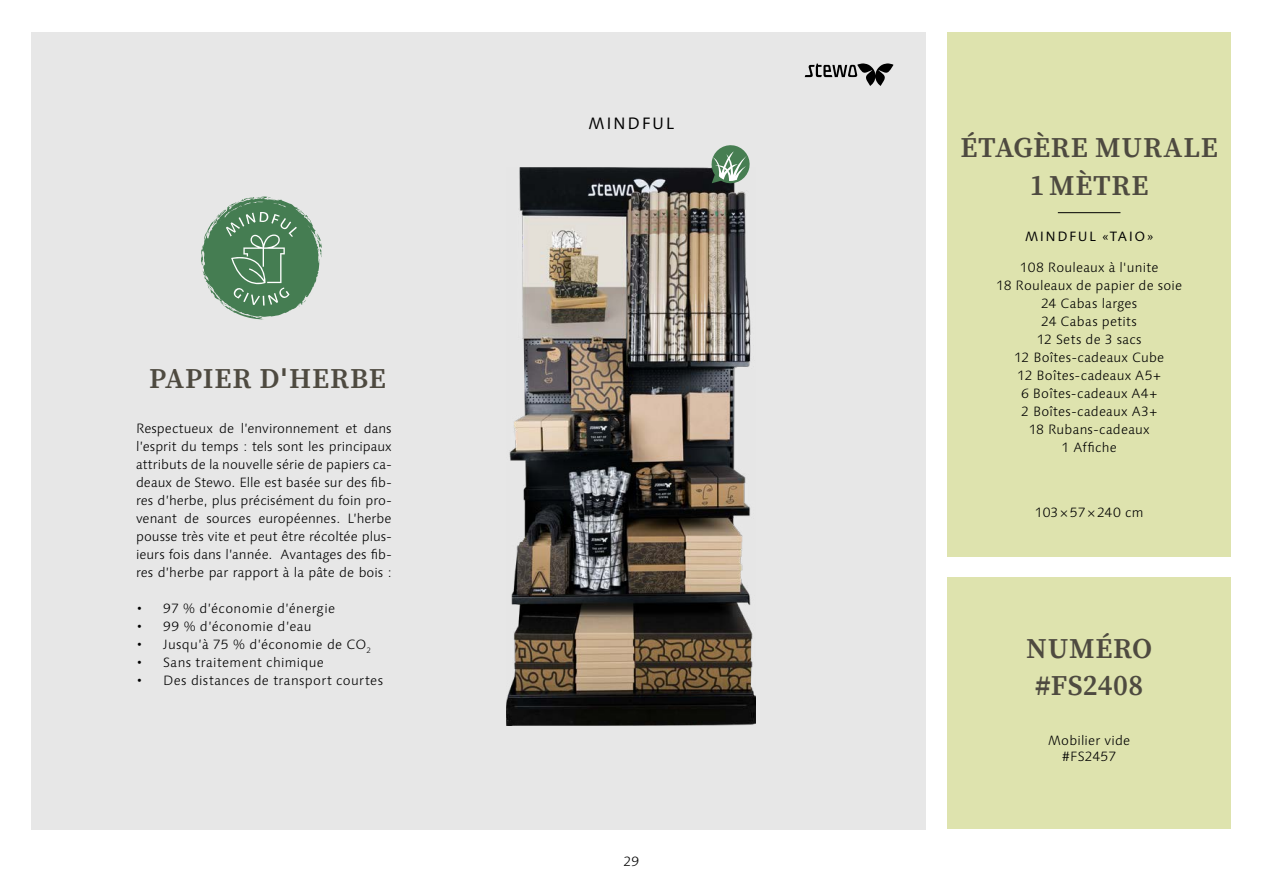
<style>
.page{position:relative;width:1263px;height:893px;background:#fff}
.page>*{position:absolute;margin:0;border:0;box-sizing:border-box;transform-origin:0 0}
.t1{font:600 28.5px/37.5px "Source Serif Pro";letter-spacing:.025em;color:#4e4a40;text-align:center}
.t2{font:16.5px "Linotype Syntax";letter-spacing:.1em;color:#000}
.t3{font:300 13.5px/18px "Linotype Syntax";letter-spacing:.02em;color:#000;text-align:center}
.t4{font:13.5px "Linotype Syntax";letter-spacing:.11em;color:#000}
.s1{font-family:"Linotype Syntax";font-weight:700}
</style>
<div class="page">
<div style="left:32px;top:32px;width:894px;height:797px;background:#e7e7e7"></div>
<div style="left:947px;top:32px;width:284px;height:524px;background:#dee3ae"></div>
<div style="left:947px;top:578px;width:284px;height:251px;background:#dee3ae"></div>
<img style="left:506px;top:168px;width:249px;height:557px">
<hr style="left:1058px;top:212px;width:62px;height:1px;background:#000">
<svg style="left:201px;top:196px;width:121px;height:123px"></svg>
<svg style="left:711px;top:145px;width:39px;height:38px"></svg>
<svg style="left:805px;top:63px;width:88px;height:23px"></svg>
<h1 class="t1" style="left:149px;top:359px;width:238px">PAPIER D<span class="s1">'</span>HERBE</h1>
<p class="t3" style="left:136px;top:419px;width:257px;text-align:justify">Respectueux de l’environnement et dans l’esprit du temps : tels sont les principaux attributs de la nouvelle série de papiers ca&shy;deaux de Stewo. Elle est basée sur des fib&shy;res d’herbe, plus précisément du foin pro&shy;venant de sources européennes. L’herbe pousse très vite et peut être récoltée plus&shy;ieurs fois dans l’année. Avantages des fib&shy;res d’herbe par rapport à la pâte de bois :</p>
<p class="t3" style="left:136px;top:599px;width:201px">• 97 % d’économie d’énergie</p>
<p class="t3" style="left:136px;top:617px;width:177px">• 99 % d’économie d’eau</p>
<p class="t3" style="left:136px;top:635px;width:236px">• Jusqu’à 75 % d’économie de CO<sub>2</sub></p>
<p class="t3" style="left:136px;top:653px;width:189px">• Sans traitement chimique</p>
<p class="t3" style="left:136px;top:671px;width:248px">• Des distances de transport courtes</p>
<p class="t2" style="left:589px;top:114px;width:87px">MINDFUL</p>
<p class="t3" style="left:623px;top:852px;width:17px">29</p>
<h1 class="t1" style="left:960px;top:129px;width:259px">ÉTAGÈRE MURALE<br>1 MÈTRE</h1>
<p class="t4" style="left:1025px;top:228px;width:130px">MINDFUL «TAIO»</p>
<p class="t3" style="left:996px;top:258px;width:188px">108 Rouleaux à l'unite<br>18 Rouleaux de papier de soie<br>24 Cabas larges<br>24 Cabas petits<br>12 Sets de 3 sacs<br>12 Boîtes-cadeaux Cube<br>12 Boîtes-cadeaux A5+<br>6 Boîtes-cadeaux A4+<br>2 Boîtes-cadeaux A3+<br>18 Rubans-cadeaux<br>1 Affiche</p>
<p class="t3" style="left:1035px;top:504px;width:110px">103×57×240 cm</p>
<h1 class="t1" style="left:1026px;top:629px;width:127px">NUMÉRO #FS2408</h1>
<p class="t3" style="left:1048px;top:732px;width:83px;line-height:16.2px">Mobilier vide #FS2457</p>
</div>
